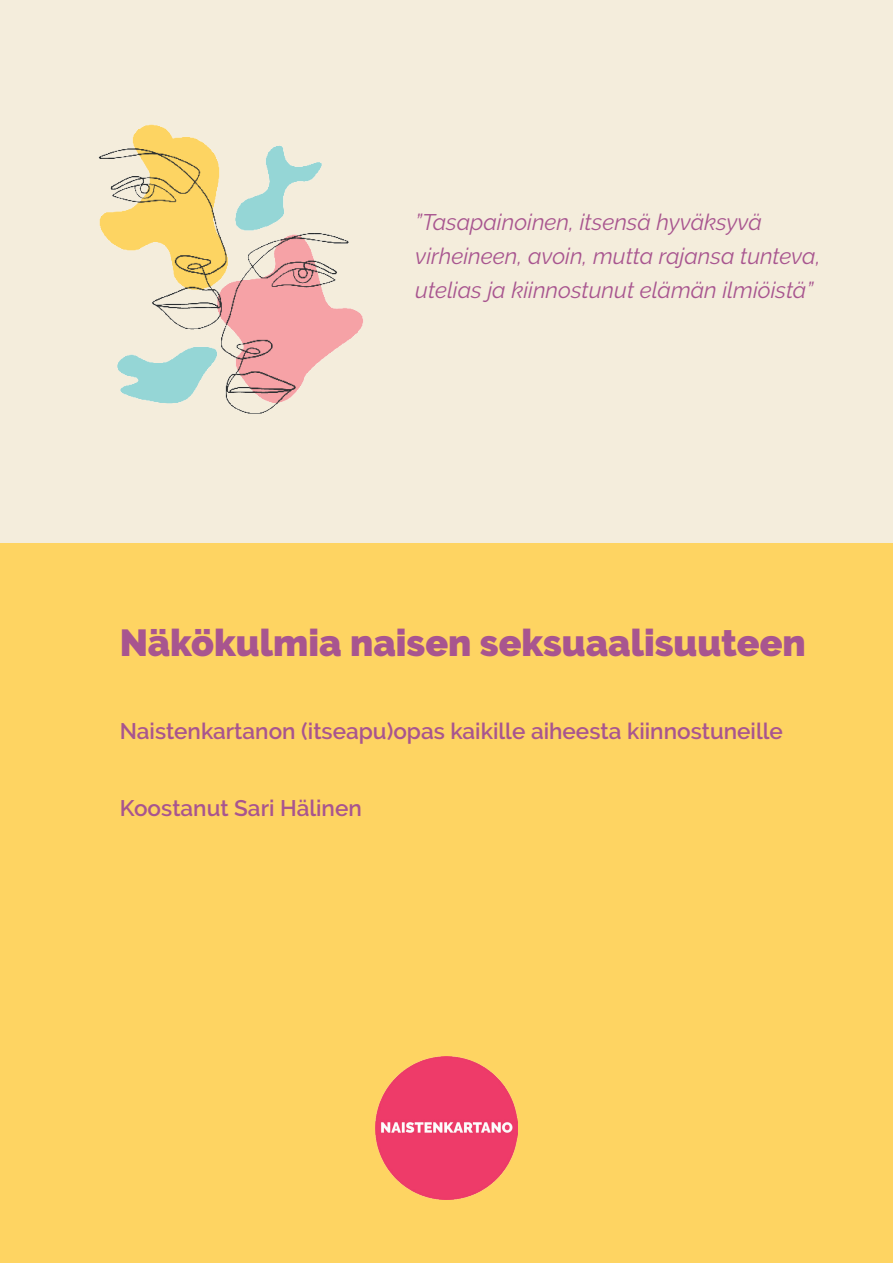
<style>
.page{position:relative;width:893px;height:1263px;background:#fff}
.page>*{position:absolute;margin:0;border:0;box-sizing:border-box;transform-origin:0 0}
.t1{font:900 37.5px "Raleway";color:#a8558f}
.t2{font:italic 22.5px/33.8px "Raleway";color:#a8558f}
.t3{font:600 22.5px "Raleway";color:#a8558f}
</style>
<div class="page">
<div style="left:0;top:542px;width:893px;height:721px;background:#fed462"></div>
<div style="left:0;top:0;width:893px;height:542px;background:#f4eddc"></div>
<img style="left:375px;top:1057px;width:143px;height:143px">
<img style="left:98px;top:124px;width:265px;height:290px">
<p class="t2" style="left:415px;top:205px;width:407px">”Tasapainoinen, itsensä hyväksyvä virheineen, avoin, mutta rajansa tunteva, utelias ja kiinnostunut elämän ilmiöistä”</p>
<h1 class="t1" style="left:120px;top:621px;width:688px">Näkökulmia naisen seksuaalisuuteen</h1>
<p class="t3" style="left:120px;top:718px;width:665px">Naistenkartanon (itseapu)opas kaikille aiheesta kiinnostuneille</p>
<p class="t3" style="left:120px;top:796px;width:244px">Koostanut Sari Hälinen</p>
</div>
